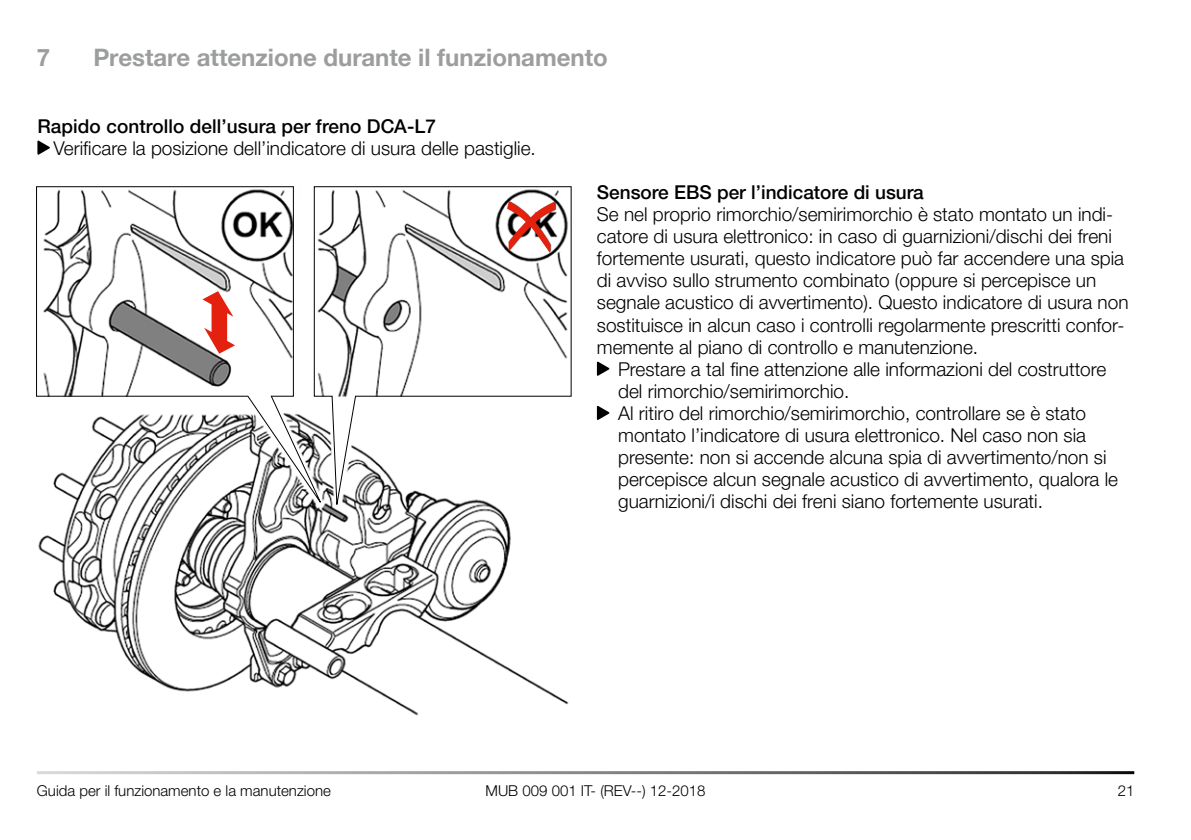
<style>
.page{position:relative;width:1191px;height:840px;background:#fff}
.page>*{position:absolute;margin:0;border:0;box-sizing:border-box;transform-origin:0 0}
.t1{font:700 24px "Helvetica Neue LTW1 G";color:#9c9d9d}
.t2{font:300 19px/22px "Helvetica Neue LTW1 G";color:#000}
.t3{font:500 19px "Helvetica Neue LTW1 G";color:#000}
.t4{font:300 15px "Helvetica Neue LT Pro";color:#000}
</style>
<div class="page">
<img style="left:38px;top:186px;width:534px;height:530px">
<svg style="left:36px;top:186px;width:278px;height:321px"></svg>
<svg style="left:314px;top:186px;width:257px;height:323px"></svg>
<svg style="left:202px;top:291px;width:33px;height:62px"></svg>
<svg style="left:506px;top:187px;width:50px;height:208px"></svg>
<svg style="left:597px;top:361px;width:12px;height:15px"></svg>
<svg style="left:597px;top:405px;width:12px;height:15px"></svg>
<svg style="left:37px;top:140px;width:13px;height:15px"></svg>
<p class="t1" style="left:37px;top:43px;width:15px">7</p>
<p class="t1" style="left:94px;top:43px;width:516px">Prestare attenzione durante il funzionamento</p>
<p class="t3" style="left:37px;top:114px;width:400px">Rapido controllo dell’usura per freno DCA-L7</p>
<p class="t2" style="left:53px;top:137px;width:484px">Verificare la posizione dell’indicatore di usura delle pastiglie.</p>
<p class="t3" style="left:597px;top:181px;width:328px">Sensore EBS per l’indicatore di usura</p>
<p class="t2" style="left:597px;top:203px;width:533px">Se nel proprio rimorchio/semirimorchio è stato montato un indi&shy;catore di usura elettronico: in caso di guarnizioni/dischi dei freni fortemente usurati, questo indicatore può far accendere una spia di avviso sullo strumento combinato (oppure si percepisce un segnale acustico di avvertimento). Questo indicatore di usura non sostituisce in alcun caso i controlli regolarmente prescritti confor&shy;memente al piano di controllo e manutenzione.</p>
<p class="t2" style="left:618px;top:358px;width:501px">Prestare a tal fine attenzione alle informazioni del costruttore del rimorchio/semirimorchio.<br>Al ritiro del rimorchio/semirimorchio, controllare se è stato montato l’indicatore di usura elettronico. Nel caso non sia presente: non si accende alcuna spia di avvertimento/non si percepisce alcun segnale acustico di avvertimento, qualora le guarnizioni/i dischi dei freni siano fortemente usurati.</p>
<p class="t4" style="left:37px;top:780px;width:295px">Guida per il funzionamento e la manutenzione</p>
<p class="t4" style="left:485px;top:780px;width:221px">MUB 009 001 IT- (REV--) 12-2018</p>
<p class="t4" style="left:1117px;top:780px;width:18px">21</p>
</div>
